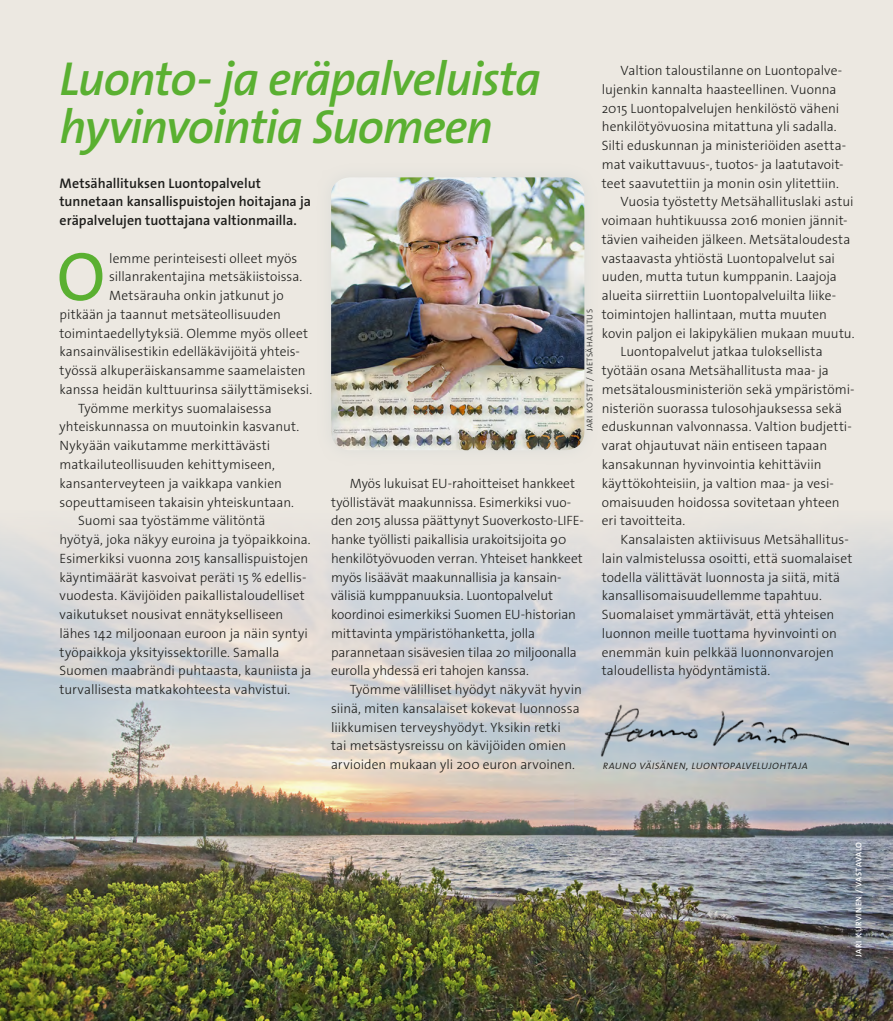
<style>
.page{position:relative;width:893px;height:1021px;background:#fff}
.page>*{position:absolute;margin:0;border:0;box-sizing:border-box;transform-origin:0 0}
.t1{font:69px "The Sans Os F";color:#5ab031}
.t2{font:italic 600 48px/48px "The Sans Os F";letter-spacing:-.025em;color:#5ab031}
.t3{font:600 13.95px/18.8px "The Sans Os F";color:#1d1d1b}
.t4{font:300 13.5px/18.8px "The Sans Os F";color:#1d1d1b}
.t5{font:italic 300 12px "The Sans Os F";letter-spacing:.005em;color:#1d1d1b}
.t6{font:300 8.25px "The Sans Os F";letter-spacing:.065em;color:#1d1d1b}
.t7{font:600 8.25px "The Sans Os F";letter-spacing:.065em;color:#fff}
</style>
<div class="page">
<div style="left:0;top:0;width:893px;height:1020px;background:#ece8e1"></div>
<img style="left:0;top:532px;width:893px;height:488px">
<img style="left:600px;top:703px;width:248px;height:53px">
<div style="left:841px;top:828px;width:36px;height:142px;background:#211a3f;opacity:.5"></div>
<img style="left:331px;top:177px;width:253px;height:273px">
<h2 class="t2" style="left:60px;top:56px;width:483px">Luonto- ja eräpalveluista hyvinvointia Suomeen</h2>
<p class="t3" style="left:60px;top:174px;width:253px">Metsähallituksen Luontopalvelut tunnetaan kansallispuistojen hoitajana ja eräpalvelujen tuottajana valtionmailla.</p>
<h1 class="t1" style="left:57px;top:232px;width:50px">O</h1>
<p class="t4" style="left:109px;top:249px;width:190px">lemme perinteisesti olleet myös</p>
<p class="t4" style="left:621px;top:61px;width:222px">Valtion taloustilanne on Luontopalve-</p>
<p class="t4" style="left:602px;top:80px;width:236px">lujenkin kannalta haasteellinen. Vuonna</p>
<p class="t4" style="left:602px;top:99px;width:239px">2015 Luontopalvelujen henkilöstö väheni</p>
<p class="t4" style="left:602px;top:117px;width:236px">henkilötyövuosina mitattuna yli sadalla.</p>
<p class="t4" style="left:602px;top:136px;width:246px">Silti eduskunnan ja ministeriöiden asetta-</p>
<p class="t4" style="left:602px;top:155px;width:243px">mat vaikuttavuus-, tuotos- ja laatutavoit-</p>
<p class="t4" style="left:602px;top:174px;width:239px">teet saavutettiin ja monin osin ylitettiin.</p>
<p class="t4" style="left:621px;top:192px;width:235px">Vuosia työstetty Metsähallituslaki astui</p>
<p class="t4" style="left:602px;top:211px;width:247px">voimaan huhtikuussa 2016 monien jännit-</p>
<p class="t4" style="left:602px;top:230px;width:250px">tävien vaiheiden jälkeen. Metsätaloudesta</p>
<p class="t4" style="left:602px;top:249px;width:235px">vastaavasta yhtiöstä Luontopalvelut sai</p>
<p class="t4" style="left:602px;top:267px;width:237px">uuden, mutta tutun kumppanin. Laajoja</p>
<p class="t4" style="left:602px;top:286px;width:235px">alueita siirrettiin Luontopalveluilta liike-</p>
<p class="t4" style="left:602px;top:305px;width:227px">toimintojen hallintaan, mutta muuten</p>
<p class="t4" style="left:602px;top:324px;width:254px">kovin paljon ei lakipykälien mukaan muutu.</p>
<p class="t4" style="left:621px;top:342px;width:204px">Luontopalvelut jatkaa tuloksellista</p>
<p class="t4" style="left:602px;top:361px;width:229px">työtään osana Metsähallitusta maa- ja</p>
<p class="t4" style="left:602px;top:380px;width:254px">metsätalousministeriön sekä ympäristömi-</p>
<p class="t4" style="left:602px;top:399px;width:242px">nisteriön suorassa tulosohjauksessa sekä</p>
<p class="t4" style="left:602px;top:417px;width:250px">eduskunnan valvonnassa. Valtion budjetti-</p>
<p class="t4" style="left:602px;top:436px;width:227px">varat ohjautuvat näin entiseen tapaan</p>
<p class="t4" style="left:602px;top:455px;width:221px">kansakunnan hyvinvointia kehittäviin</p>
<p class="t4" style="left:602px;top:474px;width:232px">käyttökohteisiin, ja valtion maa- ja vesi-</p>
<p class="t4" style="left:602px;top:492px;width:239px">omaisuuden hoidossa sovitetaan yhteen</p>
<p class="t4" style="left:602px;top:511px;width:85px">eri tavoitteita.</p>
<p class="t4" style="left:621px;top:530px;width:230px">Kansalaisten aktiivisuus Metsähallitus-</p>
<p class="t4" style="left:602px;top:549px;width:252px">lain valmistelussa osoitti, että suomalaiset</p>
<p class="t4" style="left:602px;top:567px;width:240px">todella välittävät luonnosta ja siitä, mitä</p>
<p class="t4" style="left:602px;top:586px;width:222px">kansallisomaisuudellemme tapahtuu.</p>
<p class="t4" style="left:602px;top:605px;width:234px">Suomalaiset ymmärtävät, että yhteisen</p>
<p class="t4" style="left:602px;top:624px;width:237px">luonnon meille tuottama hyvinvointi on</p>
<p class="t4" style="left:602px;top:642px;width:234px">enemmän kuin pelkkää luonnonvarojen</p>
<p class="t4" style="left:602px;top:661px;width:170px">taloudellista hyödyntämistä.</p>
<p class="t4" style="left:109px;top:267px;width:195px">sillanrakentajina metsäkiistoissa.</p>
<p class="t4" style="left:109px;top:286px;width:176px">Metsärauha onkin jatkunut jo</p>
<p class="t4" style="left:60px;top:305px;width:223px">pitkään ja taannut metsäteollisuuden</p>
<p class="t4" style="left:60px;top:324px;width:250px">toimintaedellytyksiä. Olemme myös olleet</p>
<p class="t4" style="left:60px;top:342px;width:242px">kansainvälisestikin edelläkävijöitä yhteis-</p>
<p class="t4" style="left:60px;top:361px;width:248px">työssä alkuperäiskansamme saamelaisten</p>
<p class="t4" style="left:60px;top:380px;width:254px">kanssa heidän kulttuurinsa säilyttämiseksi.</p>
<p class="t4" style="left:78px;top:399px;width:195px">Työmme merkitys suomalaisessa</p>
<p class="t4" style="left:60px;top:417px;width:241px">yhteiskunnassa on muutoinkin kasvanut.</p>
<p class="t4" style="left:60px;top:436px;width:212px">Nykyään vaikutamme merkittävästi</p>
<p class="t4" style="left:60px;top:455px;width:217px">matkailuteollisuuden kehittymiseen,</p>
<p class="t4" style="left:60px;top:474px;width:224px">kansanterveyteen ja vaikkapa vankien</p>
<p class="t4" style="left:60px;top:492px;width:236px">sopeuttamiseen takaisin yhteiskuntaan.</p>
<p class="t4" style="left:78px;top:511px;width:189px">Suomi saa työstämme välitöntä</p>
<p class="t4" style="left:60px;top:530px;width:253px">hyötyä, joka näkyy euroina ja työpaikkoina.</p>
<p class="t4" style="left:60px;top:549px;width:250px">Esimerkiksi vuonna 2015 kansallispuistojen</p>
<p class="t4" style="left:60px;top:567px;width:248px">käyntimäärät kasvoivat peräti 15 % edellis-</p>
<p class="t4" style="left:60px;top:586px;width:247px">vuodesta. Kävijöiden paikallistaloudelliset</p>
<p class="t4" style="left:60px;top:605px;width:225px">vaikutukset nousivat ennätykselliseen</p>
<p class="t4" style="left:60px;top:624px;width:250px">lähes 142 miljoonaan euroon ja näin syntyi</p>
<p class="t4" style="left:60px;top:642px;width:221px">työpaikkoja yksityissektorille. Samalla</p>
<p class="t4" style="left:60px;top:661px;width:254px">Suomen maabrändi puhtaasta, kauniista ja</p>
<p class="t4" style="left:60px;top:680px;width:232px">turvallisesta matkakohteesta vahvistui.</p>
<p class="t6" style="left:584px;top:431px;width:124px;rotate:-90deg">Jari Kostet / Metsähallitus</p>
<p class="t4" style="left:331px;top:474px;width:254px;text-indent:19px">Myös lukuisat EU-rahoitteiset hankkeet työllistävät maakunnissa. Esimerkiksi vuo&shy;den 2015 alussa päättynyt Suoverkosto-LIFE&shy;hanke työllisti paikallisia urakoitsijoita 90 henkilötyövuoden verran. Yhteiset hankkeet myös lisäävät maakunnallisia ja kansain&shy;välisiä kumppanuuksia. Luontopalvelut koordinoi esimerkiksi Suomen EU-historian mittavinta ympäristöhanketta, jolla parannetaan sisävesien tilaa 20 miljoonalla eurolla yhdessä eri tahojen kanssa.</p>
<p class="t4" style="left:331px;top:680px;width:252px;text-indent:19px">Työmme välilliset hyödyt näkyvät hyvin siinä, miten kansalaiset kokevat luonnossa liikkumisen terveyshyödyt. Yksikin retki<br>tai metsästysreissu on kävijöiden omien arvioiden mukaan yli 200 euron arvoinen.</p>
<p class="t5" style="left:603px;top:757px;width:207px">Rauno Väisänen, luontopalvelujohtaja</p>
<p class="t7" style="left:853px;top:956px;width:116px;rotate:-90deg">Jar i Kurvinen / Vastavalo</p>
</div>
